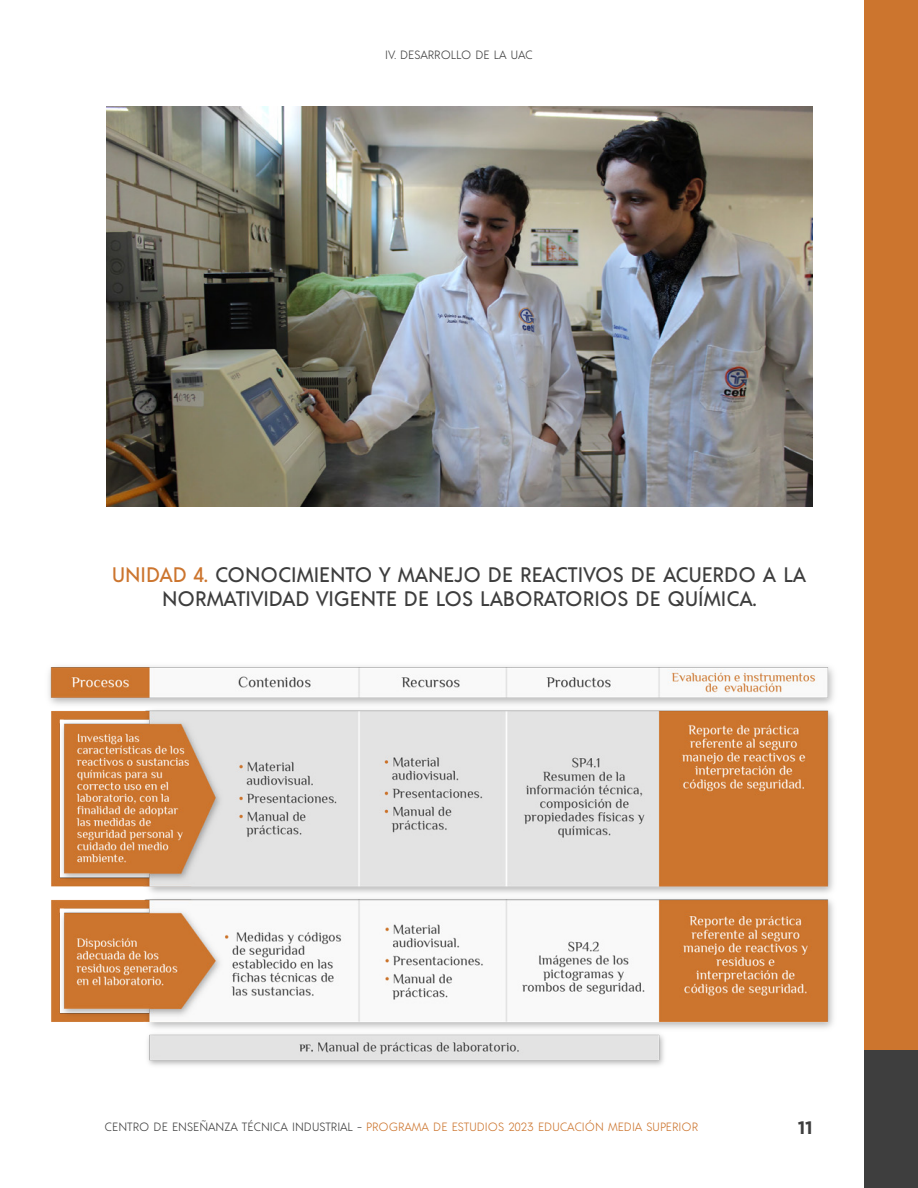
<style>
.page{position:relative;width:918px;height:1188px;background:#fff}
.page>*{position:absolute;margin:0;border:0;box-sizing:border-box;transform-origin:0 0}
.t1{font:500 21px/24px "Acre";color:#3d3d3d;text-align:center}
.t2{font:700 18px "Gotham";color:#3e3e3e}
.t3{font:300 12px "Acre";color:#cc752e}
.t4{font:300 12px "Acre";color:#3e3e3e}
.s1{color:#cc752e}
.s2{color:#3e3e3e}
</style>
<div class="page">
<div style="left:864px;top:0;width:54px;height:1050px;background:#cc752e"></div>
<div style="left:864px;top:1050px;width:54px;height:138px;background:#3e3e3e"></div>
<img style="left:48px;top:666px;width:786px;height:400px">
<img style="left:106px;top:106px;width:706px;height:401px">
<p class="t4" style="left:385px;top:47px;width:149px">IV. DESARROLLO DE LA UAC</p>
<p class="t1" style="left:112px;top:561px;width:696px"><span class="s1">UNIDAD 4.</span> CONOCIMIENTO Y MANEJO DE REACTIVOS DE ACUERDO A LA<br>NORMATIVIDAD VIGENTE DE LOS LABORATORIOS DE QUÍMICA.</p>
<p class="t3" style="left:105px;top:1119px;width:595px"><span class="s2">CENTRO DE ENSEÑANZA TÉCNICA INDUSTRIAL -</span> PROGRAMA DE ESTUDIOS 2023 EDUCACIÓN MEDIA SUPERIOR</p>
<p class="t2" style="left:798px;top:1118px;width:17px">11</p>
</div>
